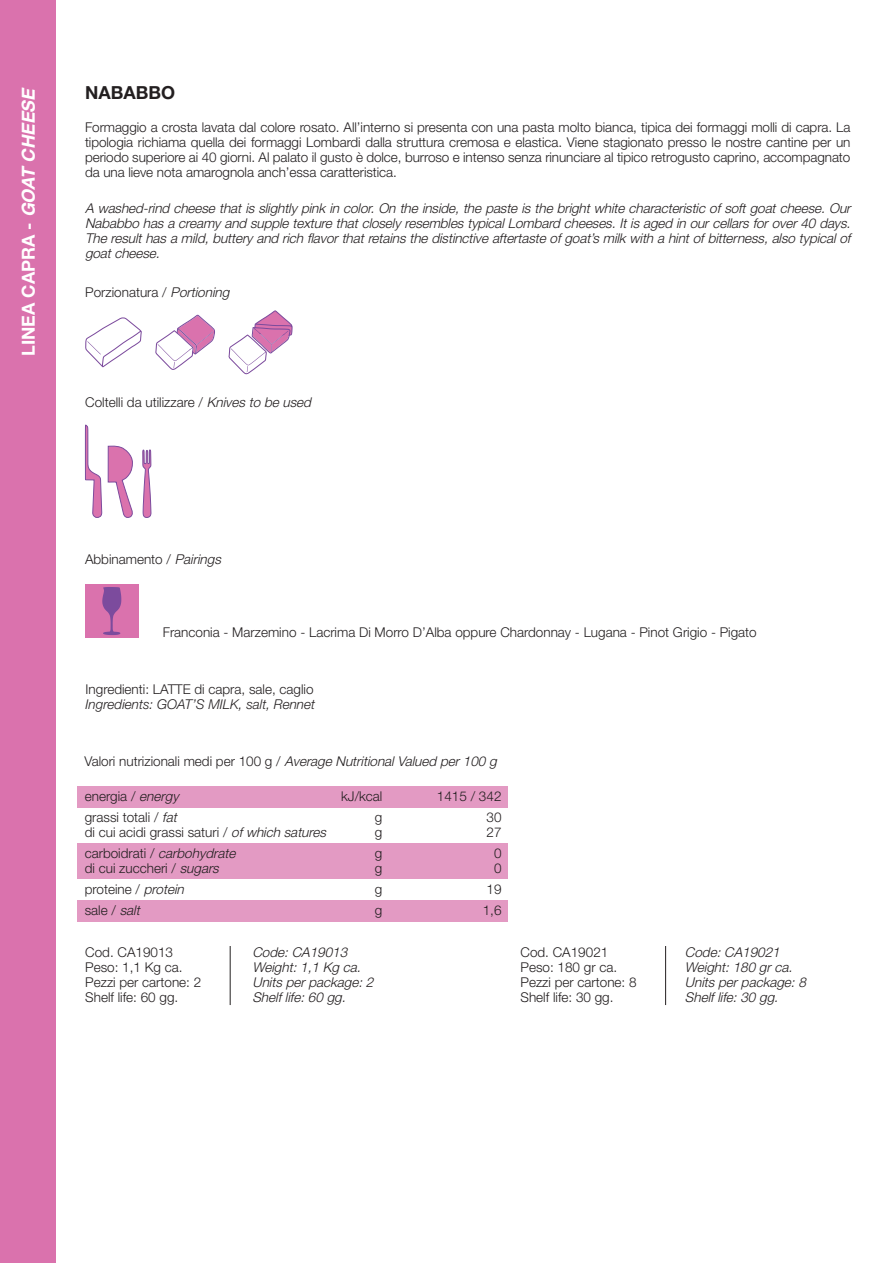
<style>
.page{position:relative;width:893px;height:1263px;background:#fff}
.page>*{position:absolute;margin:0;border:0;box-sizing:border-box;transform-origin:0 0}
.t1{font:700 18px "Helvetica Neue";color:#fff}
.t2{font:700 18px "Helvetica Neue";color:#231f20}
.t3{font:300 13.5px/15px "Helvetica Neue";color:#231f20;text-align:justify}
.t4{font:italic 300 13.5px/15px "Helvetica Neue";color:#231f20;text-align:justify}
.t5{font:italic 300 13.5px "Helvetica Neue";color:#231f20}
.s1{font-style:italic}
.s2{font-style:normal}
</style>
<div class="page">
<div style="left:0;top:0;width:55px;height:1263px;background:#da72ad"></div>
<svg style="left:142px;top:449px;width:10px;height:69px"></svg>
<svg style="left:85px;top:424px;width:48px;height:94px"></svg>
<svg style="left:85px;top:317px;width:57px;height:50px"></svg>
<svg style="left:229px;top:310px;width:64px;height:64px"></svg>
<svg style="left:155px;top:315px;width:60px;height:55px"></svg>
<div style="left:78px;top:900px;width:430px;height:21px;background:#e39ac3"></div>
<div style="left:78px;top:843px;width:430px;height:35px;background:#e39ac3"></div>
<div style="left:78px;top:786px;width:430px;height:21px;background:#e39ac3"></div>
<hr style="left:230px;top:946px;width:1px;height:59px;background:#231f20">
<hr style="left:665px;top:946px;width:1px;height:59px;background:#231f20">
<div style="left:85px;top:584px;width:53px;height:53px;background:#da72ad"></div>
<svg style="left:102px;top:587px;width:19px;height:48px"></svg>
<h1 class="t1" style="left:17px;top:356px;width:273px;rotate:-90deg">LINEA CAPRA - <span class="s1">GOAT CHEESE</span></h1>
<p class="t2" style="left:85px;top:82px;width:92px">NABABBO</p>
<p class="t3" style="left:85px;top:119px;width:767px">Formaggio a crosta lavata dal colore rosato. All’interno si presenta con una pasta molto bianca, tipica dei formaggi molli di capra. La tipologia richiama quella dei formaggi Lombardi dalla struttura cremosa e elastica. Viene stagionato presso le nostre cantine per un periodo superiore ai 40 giorni. Al palato il gusto è dolce, burroso e intenso senza rinunciare al tipico retrogusto caprino, accompagnato da una lieve nota amarognola anch’essa caratteristica.</p>
<p class="t4" style="left:85px;top:200px;width:770px">A washed-rind cheese thatis slightly pink in color.On the inside,the paste is the brightwhite characteristic ofsoftgoatcheese.Our Nababbo has a creamy and supple texture thatclosely resembles typicalLombard cheeses.Itis aged in ourcellars forover40 days.<br>The resulthas a mild,buttery and rich flavorthatretains the distinctive aftertaste ofgoat’s milk with a hintofbitterness,also typicalof goatcheese.</p>
<p class="t3" style="left:85px;top:284px;width:149px">Porzionatura / <span class="s1">Portioning</span></p>
<p class="t3" style="left:85px;top:394px;width:231px">Coltelli da utilizzare / <span class="s1">Knives to be used</span></p>
<p class="t3" style="left:85px;top:551px;width:141px">Abbinamento / <span class="s1">Pairings</span></p>
<p class="t3" style="left:163px;top:625px;width:595px">Franconia - Marzemino - Lacrima Di Morro D’Alba oppure Chardonnay - Lugana - Pinot Grigio - Pigato</p>
<p class="t3" style="left:86px;top:681px;width:229px">Ingredienti: LATTE di capra, sale, caglio</p>
<p class="t5" style="left:86px;top:696px;width:231px">Ingredients: GOAT’S MILK, salt, Rennet</p>
<p class="t4" style="left:84px;top:753px;width:417px"><span class="s2">Va l o r i n u t r i z i o n a l i m e d i p e r 1 0 0 g /</span> Average NutritionalValued per100 g</p>
<p class="t3" style="left:85px;top:789px;width:95px">energia / <span class="s1">energy</span></p>
<p class="t3" style="left:341px;top:789px;width:43px">kJ/kcal</p>
<p class="t3" style="left:437px;top:789px;width:66px">1415 / 342</p>
<p class="t3" style="left:85px;top:810px;width:97px">grassi totali / <span class="s1">fat</span></p>
<p class="t3" style="left:375px;top:810px;width:9px">g</p>
<p class="t3" style="left:486px;top:810px;width:17px">30</p>
<p class="t3" style="left:85px;top:825px;width:246px">di cui acidi grassi saturi / <span class="s1">ofwhich satures</span></p>
<p class="t3" style="left:375px;top:825px;width:9px">g</p>
<p class="t3" style="left:486px;top:825px;width:17px">27</p>
<p class="t3" style="left:85px;top:846px;width:155px">carboidrati / <span class="s1">carbohydrate</span></p>
<p class="t3" style="left:375px;top:846px;width:9px">g</p>
<p class="t3" style="left:494px;top:846px;width:9px">0</p>
<p class="t3" style="left:85px;top:861px;width:139px">di cui zuccheri / <span class="s1">sugars</span></p>
<p class="t3" style="left:375px;top:861px;width:9px">g</p>
<p class="t3" style="left:494px;top:861px;width:9px">0</p>
<p class="t3" style="left:85px;top:882px;width:104px">proteine / <span class="s1">protein</span></p>
<p class="t3" style="left:375px;top:882px;width:9px">g</p>
<p class="t3" style="left:486px;top:882px;width:17px">19</p>
<p class="t3" style="left:85px;top:903px;width:60px">sale / <span class="s1">salt</span></p>
<p class="t3" style="left:375px;top:903px;width:9px">g</p>
<p class="t3" style="left:483px;top:903px;width:20px">1,6</p>
<p class="t3" style="left:85px;top:944px;width:89px">Cod. CA19013</p>
<p class="t3" style="left:85px;top:959px;width:99px">Peso: 1,1 Kg ca.</p>
<p class="t3" style="left:85px;top:974px;width:118px">Pezzi per cartone: 2</p>
<p class="t3" style="left:85px;top:989px;width:95px">Shelf life: 60 gg.</p>
<p class="t4" style="left:252px;top:944px;width:100px">Code:CA19013</p>
<p class="t4" style="left:252px;top:959px;width:113px">Weight:1,1 Kg ca.</p>
<p class="t4" style="left:252px;top:974px;width:126px">Units perpackage:2</p>
<p class="t4" style="left:252px;top:989px;width:98px">Shelflife:60 gg.</p>
<p class="t3" style="left:520px;top:945px;width:89px">Cod. CA19021</p>
<p class="t3" style="left:520px;top:960px;width:98px">Peso: 180 gr ca.</p>
<p class="t3" style="left:520px;top:975px;width:118px">Pezzi per cartone: 8</p>
<p class="t3" style="left:520px;top:990px;width:95px">Shelf life: 30 gg.</p>
<p class="t4" style="left:685px;top:944px;width:100px">Code:CA19021</p>
<p class="t4" style="left:685px;top:959px;width:112px">Weight:180 grca.</p>
<p class="t4" style="left:685px;top:974px;width:126px">Units perpackage:8</p>
<p class="t4" style="left:685px;top:989px;width:98px">Shelflife:30 gg.</p>
</div>
